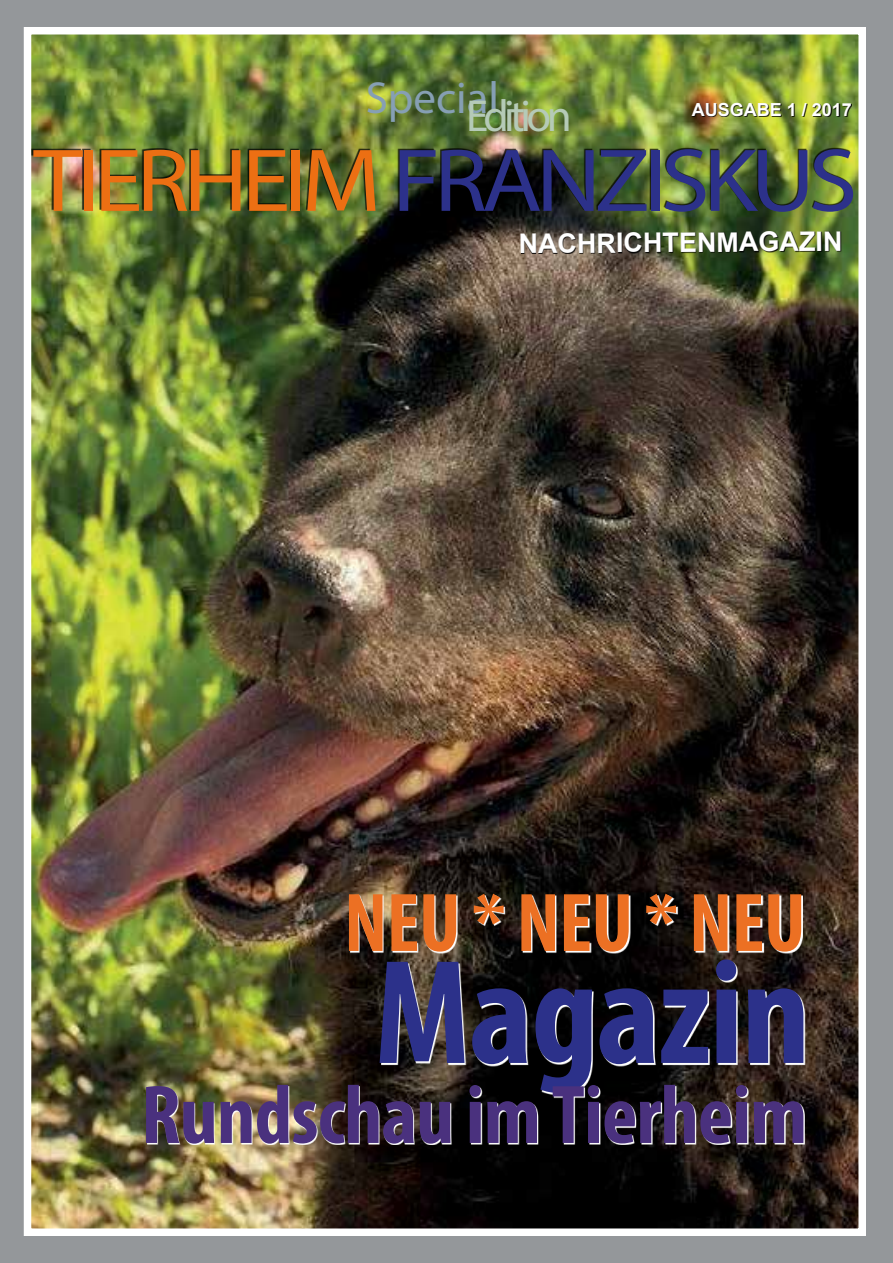
<style>
.page{position:relative;width:893px;height:1263px;background:#94979a}
.page>*{position:absolute;margin:0;border:0;box-sizing:border-box;transform-origin:0 0}
.t1{font:700 condensed 150px "Myriad Pro";letter-spacing:-.01em;color:#2c318a}
.t2{font:90px "Myriad Pro";letter-spacing:-.065em;color:#2c318a;scale:1.1 1}
.t3{font:700 condensed 84px "Myriad Pro";letter-spacing:-.01em;color:#4a317e}
.t4{font:700 condensed 84px "Myriad Pro";letter-spacing:-.01em;color:#ec7023}
.t5{font:45px "Myriad Pro";color:#869fb4}
.t6{font:45px "Myriad Pro";letter-spacing:-.1em;color:#b5cab7}
.t7{font:700 27px "Arial";color:#fff}
.t8{font:700 18px "Arial";color:#fff}
.s1{color:#ec6f13}
</style>
<div class="page">
<img style="left:33px;top:36px;width:824px;height:1191px">
<div style="left:24px;top:27px;width:842px;height:1209px;border:8px solid #fff"></div>
<div style="left:693px;top:103px;width:159px;height:14px;background:#000;opacity:.89"></div>
<div style="left:521px;top:232px;width:320px;height:22px;background:#000;opacity:.89"></div>
<svg style="left:350px;top:895px;width:453px;height:58px;background:#87837f"></svg>
<svg style="left:381px;top:961px;width:424px;height:125px;background:#787573"></svg>
<img style="left:148px;top:1086px;width:657px;height:59px">
<div style="left:32px;top:148px;width:820px;height:62px;background:#000;opacity:.75"></div>
<p class="t5" style="left:366px;top:70px;width:135px">Special</p>
<p class="t6" style="left:466px;top:88px;width:107px">Edition</p>
<p class="t8" style="left:692px;top:97px;width:162px">AUSGABE 1 / 2017</p>
<p class="t2" style="left:33px;top:125px;width:751px"><span class="s1">TIERHEIM</span> FRANZISKUS</p>
<p class="t7" style="left:518px;top:226px;width:325px;rotate:-1deg">NACHRICHTENMAGAZIN</p>
<p class="t4" style="left:344px;top:870px;width:463px">NEU * NEU * NEU</p>
<h1 class="t1" style="left:375px;top:919px;width:437px">Magazin</h1>
<p class="t3" style="left:141px;top:1062px;width:668px">Rundschau im Tierheim</p>
</div>
